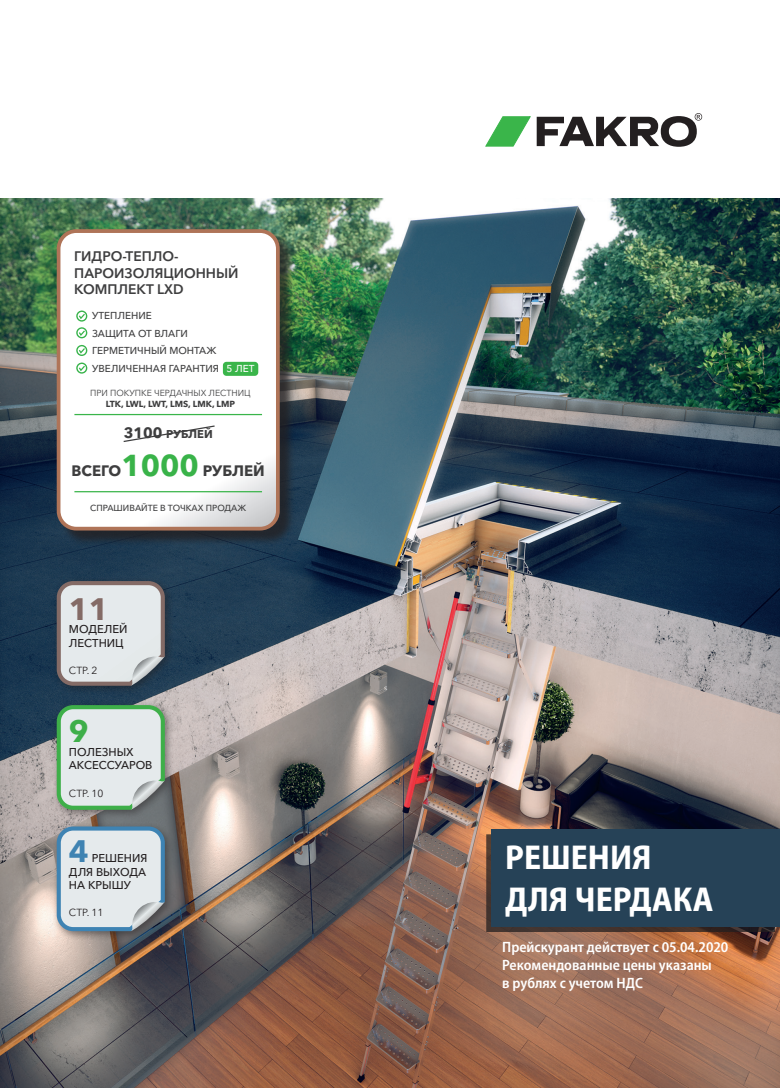
<style>
.page{position:relative;width:780px;height:1088px;background:#fff}
.page>*{position:absolute;margin:0;border:0;box-sizing:border-box;transform-origin:0 0}
.t1{font:700 semi-condensed 34.62px/41.6px "Myriad Pro";color:#fff}
.t2{font:700 30.75px "Avenir Next Cyr";color:#846b66}
.t3{font:700 30.75px "Avenir Next Cyr";color:#3f83b2}
.t4{font:700 30.75px "Avenir Next Cyr";color:#3eaf49}
.t5{font:600 semi-condensed 15px/18px "Myriad Pro";color:#fff}
.t6{font:700 15px "Avenir Next Cyr";color:#3e3e3f}
.t7{font:600 13.75px/16.5px "Avenir Next Cyr";color:#3e3e3f}
.t8{font:500 11.25px/13.5px "Avenir Next Cyr";color:#231f20}
.t9{font:700 11.25px "Avenir Next Cyr";color:#3e3e3f}
.t10{font:10.25px "Avenir Next Cyr";color:#231f20}
.t11{font:500 10px/17.5px "Avenir Next Cyr";color:#3e3e3f}
.t12{font:8.75px "Avenir Next Cyr";color:#3e3e3f}
.t13{font:500 8.75px "Avenir Next Cyr";color:#3e3e3f}
.t14{font:700 8.75px "Avenir Next Cyr";color:#3e3e3f}
.s1{color:#fff}
.s2{font-size:15px}
.s3{font-size:30px;color:#39b349}
</style>
<div class="page">
<img style="left:0;top:198px;width:780px;height:890px">
<div style="left:486px;top:834px;width:289px;height:98px;background:#231f20;opacity:.75"></div>
<div style="left:491px;top:829px;width:289px;height:98px;background:#264257"></div>
<svg style="left:536px;top:113px;width:166px;height:34px"></svg>
<svg style="left:486px;top:116px;width:44px;height:31px"></svg>
<div style="left:52px;top:576px;width:123px;height:365px;background:#231f20;opacity:.5"></div>
<svg style="left:56px;top:825px;width:110px;height:107px;background:#c5d1d9"></svg>
<svg style="left:56px;top:704px;width:110px;height:107px;background:#c5d6cc"></svg>
<svg style="left:56px;top:580px;width:110px;height:107px;background:#c6c9cc"></svg>
<div style="left:59px;top:231px;width:236px;height:315px;background:#231f20;opacity:.75"></div>
<svg style="left:59px;top:231px;width:219px;height:298px"></svg>
<div style="left:57px;top:229px;width:223px;height:301px;border:4px solid #af7458;border-radius:18px"></div>
<svg style="left:76px;top:310px;width:12px;height:29px"></svg>
<svg style="left:76px;top:345px;width:12px;height:11px"></svg>
<svg style="left:76px;top:362px;width:12px;height:12px"></svg>
<hr style="left:74px;top:414px;width:188px;height:1px;background:#3ab54a">
<hr style="left:74px;top:491px;width:188px;height:1px;background:#3ab54a">
<svg style="left:122px;top:425px;width:94px;height:18px"></svg>
<div style="left:223px;top:362px;width:35px;height:14px;background:#3ab54a;border-radius:4px"></div>
<p class="t7" style="left:74px;top:248px;width:166px">ГИДРО-ТЕПЛО-<br>ПАРОИЗОЛЯЦИОННЫЙ<br>КОМПЛЕКT LXD</p>
<p class="t11" style="left:92px;top:307px;width:164px">УТЕПЛЕНИЕ<br>ЗАЩИТА ОТ ВЛАГИ<br>ГЕРМЕТИЧНЫЙ МОНТАЖ<br>УВЕЛИЧЕННАЯ ГАРАНТИЯ <span class="s1">5 ЛЕТ</span></p>
<p class="t12" style="left:90px;top:388px;width:162px">ПРИ ПОКУПКЕ ЧЕРДАЧНЫХ ЛЕСТНИЦ</p>
<p class="t14" style="left:106px;top:398px;width:131px">LTK, LWL, LWT, LMS, LMK, LMP</p>
<p class="t9" style="left:124px;top:428px;width:91px"><span class="s2">3100</span> РУБЛЕЙ</p>
<p class="t6" style="left:72px;top:461px;width:195px">ВСЕГО<span class="s3">1000</span> РУБЛЕЙ</p>
<p class="t13" style="left:90px;top:502px;width:158px">СПРАШИВАЙТЕ В ТОЧКАХ ПРОДАЖ</p>
<h2 class="t2" style="left:69px;top:590px;width:41px">11</h2>
<p class="t8" style="left:69px;top:622px;width:60px">МОДЕЛЕЙ<br>ЛЕСТНИЦ</p>
<p class="t10" style="left:69px;top:664px;width:30px">СТР. 2</p>
<h2 class="t4" style="left:69px;top:713px;width:21px">9</h2>
<p class="t8" style="left:69px;top:745px;width:85px">ПОЛЕЗНЫХ<br>АКСЕССУАРОВ</p>
<p class="t10" style="left:69px;top:787px;width:36px">СТР. 10</p>
<h2 class="t3" style="left:69px;top:832px;width:21px">4</h2>
<p class="t8" style="left:69px;top:851px;width:80px;text-align:justify;text-indent:23px">РЕШЕНИЯ ДЛЯ ВЫХОДА НА КРЫШУ</p>
<p class="t10" style="left:69px;top:906px;width:36px">СТР. 11</p>
<h1 class="t1" style="left:505px;top:837px;width:210px">РЕШЕНИЯ<br>ДЛЯ ЧЕРДАКА</h1>
<p class="t5" style="left:502px;top:938px;width:228px">Прейскурант действует с 05.04.2020<br>Рекомендованные цены указаны<br>в рублях с учетом НДС</p>
</div>
